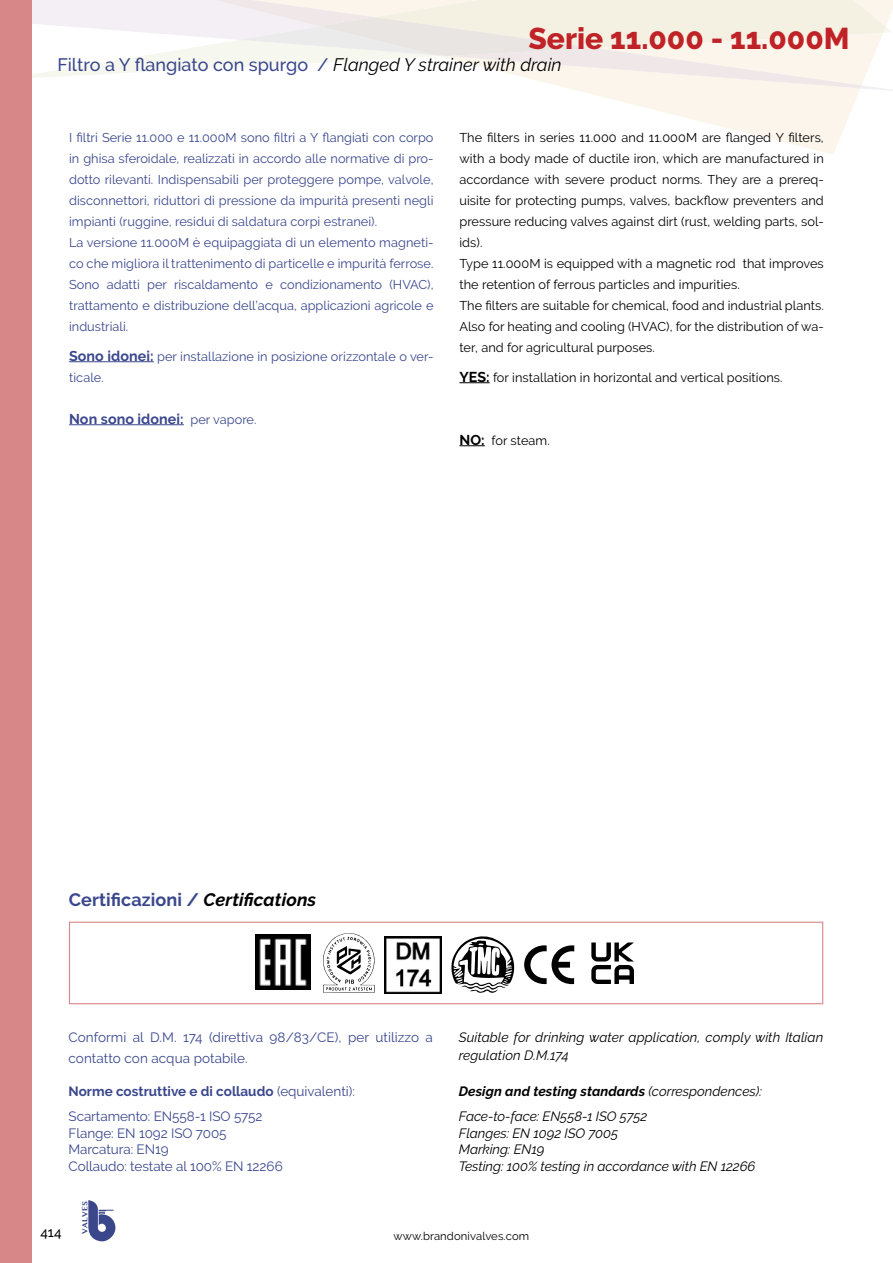
<style>
.page{position:relative;width:893px;height:1263px;background:#fff}
.page>*{position:absolute;margin:0;border:0;box-sizing:border-box;transform-origin:0 0}
.t1{font:800 30px "Raleway";color:#c02327}
.t2{font:500 18px "Raleway";color:#3a478c}
.t3{font:700 18px "Raleway";letter-spacing:.005em;color:#3a478c}
.t4{font:700 14.25px "Raleway";letter-spacing:.005em;color:#3a478c}
.t5{font:italic 13.5px/16.5px "Raleway";letter-spacing:-.005em;color:#000}
.t6{font:13.5px/16.5px "Raleway";letter-spacing:-.005em;color:#3a478c}
.t7{font:500 13.5px "Raleway";color:#000}
.t8{font:12.75px/21px "Raleway";letter-spacing:.005em;color:#000}
.t9{font:12.75px/21px "Raleway";color:#3a478c}
.t10{font:11.25px "Raleway";letter-spacing:.01em;color:#000}
.t11{font:700 7.8px "Lao MN";color:#3a478b}
.s1{font-weight:400;font-style:italic;color:#000}
.s2{font-weight:700;font-size:14.25px}
.s3{font-weight:400;font-size:12.75px}
.s4{font-style:italic;color:#000}
.s5{font-weight:700}
</style>
<div class="page">
<svg style="left:585px;top:92px;width:274px;height:62px;fill:#fcf5ec"></svg>
<svg style="left:32px;top:0;width:861px;height:92px"></svg>
<svg style="left:165px;top:0;width:697px;height:88px"></svg>
<svg style="left:239px;top:0;width:647px;height:56px;background:#f3efe6"></svg>
<svg style="left:451px;top:936px;width:63px;height:57px"></svg>
<svg style="left:323px;top:933px;width:52px;height:60px"></svg>
<svg style="left:88px;top:1200px;width:27px;height:41px"></svg>
<div style="left:0;top:0;width:32px;height:1263px;background:#d88789"></div>
<hr style="left:69px;top:361px;width:85px;height:1px;background:#3a478c">
<hr style="left:69px;top:424px;width:115px;height:1px;background:#3a478c">
<hr style="left:459px;top:382px;width:31px;height:1px;background:#000">
<svg style="left:459px;top:445px;width:26px;height:1px"></svg>
<div style="left:69px;top:922px;width:754px;height:82px;border:1px solid #d88789"></div>
<img style="left:256px;top:935px;width:54px;height:54px">
<img style="left:385px;top:936px;width:56px;height:57px">
<svg style="left:524px;top:945px;width:50px;height:39px"></svg>
<svg style="left:591px;top:942px;width:43px;height:42px"></svg>
<h1 class="t1" style="left:528px;top:22px;width:323px">Serie 11.000 - 11.000M</h1>
<h2 class="t2" style="left:57px;top:54px;width:506px">Filtro a Y flangiato con spurgo / <span class="s1">Flanged Y strainer with drain</span></h2>
<p class="t9" style="left:69px;top:127px;width:366px">I filtri Serie 11.000 e 11.000M sono filtri a Y flangiati con corpo in ghisa sferoidale, realizzati in accordo alle normative di pro&shy;dotto rilevanti. Indispensabili per proteggere pompe, valvole, disconnettori, riduttori di pressione da impurità presenti negli impianti (ruggine, residui di saldatura corpi estranei).<br>La versione 11.000M è equipaggiata di un elemento magneti&shy;co che migliora il trattenimento di particelle e impurità ferrose.<br>Sono adatti per riscaldamento e condizionamento (HVAC), trattamento e distribuzione dell’acqua, applicazioni agricole e industriali.</p>
<p class="t9" style="left:69px;top:346px;width:366px"><span class="s2">Sono idonei:</span> per installazione in posizione orizzontale o ver&shy;ticale.</p>
<p class="t4" style="left:69px;top:410px;width:189px">Non sono idonei: <span class="s3">per vapore.</span></p>
<p class="t8" style="left:459px;top:127px;width:366px">The filters in series 11.000 and 11.000M are flanged Y filters, with a body made of ductile iron, which are manufactured in accordance with severe product norms. They are a prereq&shy;uisite for protecting pumps, valves, backflow preventers and pressure reducing valves against dirt (rust, welding parts, sol&shy;ids).<br>Type 11.000M is equipped with a magnetic rod that improves the retention of ferrous particles and impurities.<br>The filters are suitable for chemical, food and industrial plants.<br>Also for heating and cooling (HVAC), for the distribution of wa&shy;ter, and for agricultural purposes.</p>
<p class="t8" style="left:459px;top:367px;width:325px"><span class="s2">YES:</span> for installation in horizontal and vertical positions.</p>
<p class="t8" style="left:459px;top:430px;width:92px"><span class="s2">NO:</span> for steam.</p>
<h2 class="t3" style="left:69px;top:889px;width:249px">Certificazioni / <span class="s4">Certifications</span></h2>
<p class="t6" style="left:69px;top:1026px;width:366px;line-height:21px">Conformi al D.M. 174 (direttiva 98/83/CE), per utilizzo a contatto con acqua potabile.</p>
<p class="t5" style="left:459px;top:1028px;width:366px;line-height:18px">Suitable for drinking water application, comply with Italian regulation D.M.174</p>
<p class="t6" style="left:69px;top:1078px;width:288px;line-height:25.5px"><span class="s5">Norme costruttive e di collaudo</span> (equivalenti):<br>Scartamento: EN558-1 ISO 5752</p>
<p class="t6" style="left:69px;top:1125px;width:216px">Flange: EN 1092 ISO 7005<br>Marcatura: EN19<br>Collaudo: testate al 100% EN 12266</p>
<p class="t7" style="left:40px;top:1225px;width:23px">414</p>
<p class="t11" style="left:80px;top:1233px;width:34px;rotate:-90deg">VALVES</p>
<p class="t5" style="left:459px;top:1078px;width:305px;line-height:25.5px"><span class="s5">Design and testing standards</span> (correspondences):<br>Face-to-face: EN558-1 ISO 5752</p>
<p class="t5" style="left:459px;top:1125px;width:298px">Flanges: EN 1092 ISO 7005<br>Marking: EN19<br>Testing: 100% testing in accordance with EN 12266</p>
<p class="t10" style="left:394px;top:1229px;width:137px">www.brandonivalves.com</p>
</div>
